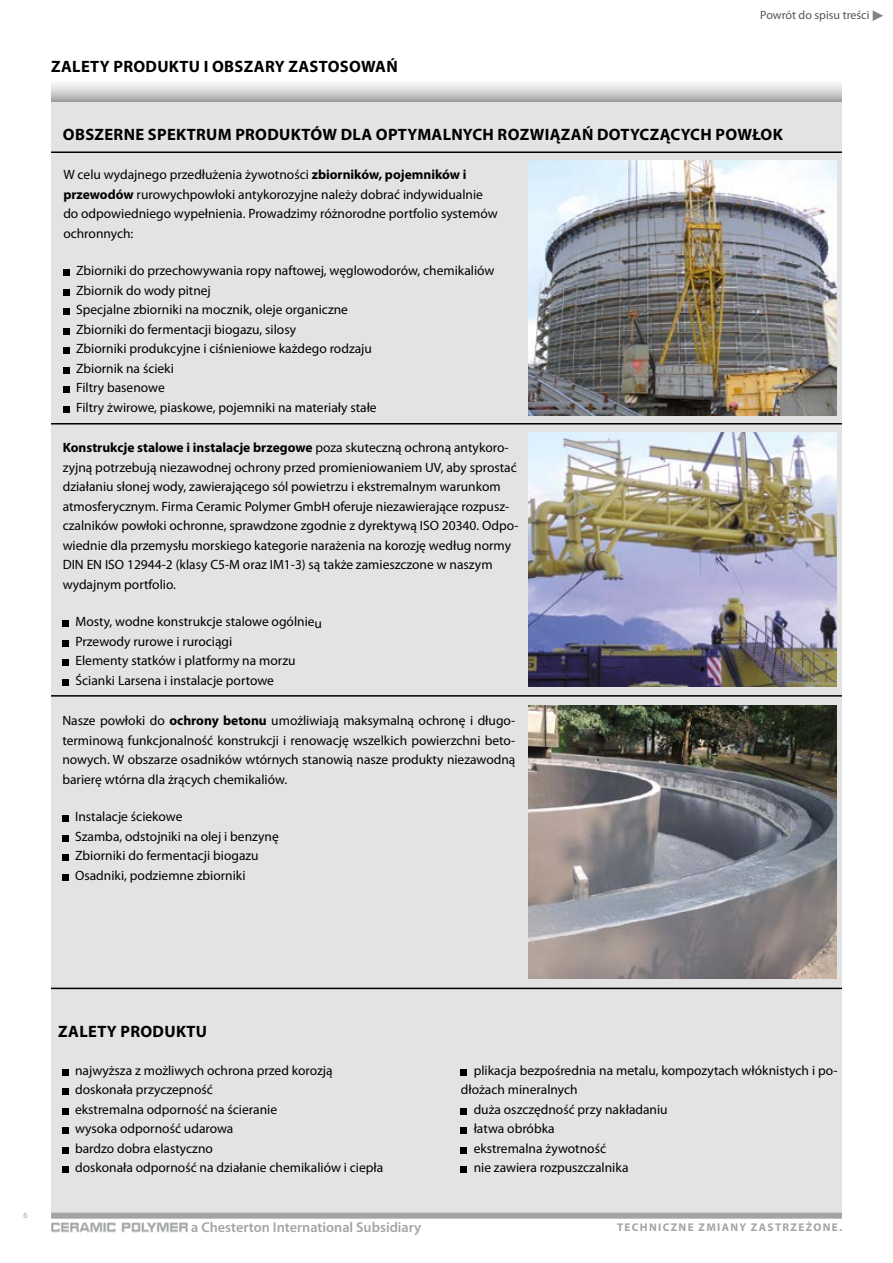
<style>
.page{position:relative;width:893px;height:1263px;background:#fff}
.page>*{position:absolute;margin:0;border:0;box-sizing:border-box;transform-origin:0 0}
.t1{font:700 16.5px "Myriad Pro";letter-spacing:.02em;color:#000}
.t2{font:600 14.25px "Myriad Pro";color:#a2a5a7}
.t3{font:13.5px/19.5px "Myriad Pro";color:#000}
.t4{font:12px "Myriad Pro";color:#525556}
.t5{font:700 11.25px "Myriad Pro";letter-spacing:.12em;color:#a2a5a7}
.t6{font:8.25px "Myriad Pro";color:#a2a5a7}
.s1{font-weight:700}
</style>
<div class="page">
<div style="left:51px;top:101px;width:791px;height:1112px;background:#e3e3e3"></div>
<img style="left:529px;top:160px;width:307px;height:256px">
<img style="left:529px;top:433px;width:307px;height:253px">
<img style="left:529px;top:706px;width:307px;height:273px">
<hr style="left:51px;top:151px;width:791px;height:2px;background:#000">
<hr style="left:51px;top:423px;width:791px;height:1px;background:#000">
<hr style="left:51px;top:695px;width:791px;height:2px;background:#000">
<hr style="left:51px;top:988px;width:791px;height:1px;background:#000">
<svg style="left:62px;top:1069px;width:6px;height:6px"></svg>
<svg style="left:62px;top:1089px;width:6px;height:6px"></svg>
<svg style="left:62px;top:1108px;width:6px;height:6px"></svg>
<svg style="left:62px;top:1128px;width:6px;height:6px"></svg>
<svg style="left:62px;top:1147px;width:6px;height:6px"></svg>
<svg style="left:62px;top:1167px;width:6px;height:6px"></svg>
<svg style="left:63px;top:270px;width:6px;height:6px"></svg>
<svg style="left:63px;top:289px;width:6px;height:6px"></svg>
<svg style="left:63px;top:309px;width:6px;height:6px"></svg>
<svg style="left:63px;top:328px;width:6px;height:6px"></svg>
<svg style="left:63px;top:348px;width:6px;height:6px"></svg>
<svg style="left:63px;top:367px;width:6px;height:6px"></svg>
<svg style="left:63px;top:387px;width:6px;height:6px"></svg>
<svg style="left:63px;top:406px;width:6px;height:6px"></svg>
<svg style="left:63px;top:621px;width:6px;height:6px"></svg>
<svg style="left:63px;top:640px;width:6px;height:6px"></svg>
<svg style="left:63px;top:660px;width:6px;height:6px"></svg>
<svg style="left:63px;top:679px;width:6px;height:6px"></svg>
<svg style="left:62px;top:816px;width:6px;height:6px"></svg>
<svg style="left:62px;top:835px;width:6px;height:6px"></svg>
<svg style="left:62px;top:855px;width:6px;height:6px"></svg>
<svg style="left:62px;top:874px;width:6px;height:6px"></svg>
<svg style="left:461px;top:1069px;width:6px;height:6px"></svg>
<svg style="left:461px;top:1108px;width:6px;height:6px"></svg>
<svg style="left:461px;top:1128px;width:6px;height:6px"></svg>
<svg style="left:461px;top:1147px;width:6px;height:6px"></svg>
<svg style="left:461px;top:1167px;width:6px;height:6px"></svg>
<svg style="left:51px;top:83px;width:791px;height:18px;background:#d1d1d1"></svg>
<div style="left:51px;top:1213px;width:791px;height:6px;background:#a2a5a7"></div>
<svg style="left:51px;top:1222px;width:65px;height:10px"></svg>
<svg style="left:122px;top:1222px;width:66px;height:10px"></svg>
<svg style="left:873px;top:10px;width:10px;height:11px"></svg>
<p class="t1" style="left:51px;top:56px;width:348px">ZALETY PRODUKTU I OBSZARY ZASTOSOWAŃ</p>
<p class="t4" style="left:760px;top:8px;width:111px">Powrót do spisu treści</p>
<p class="t1" style="left:63px;top:124px;width:722px">OBSZERNE SPEKTRUM PRODUKTÓW DLA OPTYMALNYCH ROZWIĄZAŃ DOTYCZĄCYCH POWŁOK</p>
<p class="t3" style="left:63px;top:165px;width:436px">W celu wydajnego przedłużenia żywotności <span class="s1">zbiorników, pojemników i przewodów</span> rurowychpowłoki antykorozyjne należy dobrać indywidualnie do odpowiedniego wypełnienia. Prowadzimy różnorodne portfolio systemów ochronnych:</p>
<p class="t3" style="left:76px;top:261px;width:420px">Zbiorniki do przechowywania ropy naftowej, węglowodorów, chemikaliów Zbiornik do wody pitnej<br>Specjalne zbiorniki na mocznik, oleje organiczne<br>Zbiorniki do fermentacji biogazu, silosy<br>Zbiorniki produkcyjne i ciśnieniowe każdego rodzaju<br>Zbiornik na ścieki<br>Filtry basenowe<br>Filtry żwirowe, piaskowe, pojemniki na materiały stałe</p>
<p class="t3" style="left:63px;top:438px;width:457px"><span class="s1">Konstrukcje stalowe i instalacje brzegowe</span> poza skuteczną ochroną antykoro&shy;zyjną potrzebują niezawodnej ochrony przed promieniowaniem UV, aby sprostać działaniu słonej wody, zawierającego sól powietrzu i ekstremalnym warunkom atmosferycznym. Firma Ceramic Polymer GmbH oferuje niezawierające rozpusz&shy;czalników powłoki ochronne, sprawdzone zgodnie z dyrektywą ISO 20340. Odpo&shy;wiednie dla przemysłu morskiego kategorie narażenia na korozję według normy DIN EN ISO 12944-2 (klasy C5-M oraz IM1-3) są także zamieszczone w naszym wydajnym portfolio.</p>
<p class="t3" style="left:75px;top:612px;width:248px">Mosty, wodne konstrukcje stalowe ogólnieu Przewody rurowe i rurociągi<br>Elementy statków i platformy na morzu Ścianki Larsena i instalacje portowe</p>
<p class="t3" style="left:62px;top:711px;width:455px;text-align:justify">Nasze powłoki do <span class="s1">ochrony betonu</span> umożliwiają maksymalną ochronę i długo&shy;terminową funkcjonalność konstrukcji i renowację wszelkich powierzchni beto&shy;nowych. W obszarze osadników wtórnych stanowią nasze produkty niezawodną barierę wtórna dla żrących chemikaliów.</p>
<p class="t3" style="left:75px;top:807px;width:205px">Instalacje ściekowe<br>Szamba, odstojniki na olej i benzynę<br>Zbiorniki do fermentacji biogazu<br>Osadniki, podziemne zbiorniki</p>
<p class="t6" style="left:23px;top:1210px;width:6px">6</p>
<p class="t1" style="left:58px;top:1021px;width:150px">ZALETY PRODUKTU</p>
<p class="t3" style="left:75px;top:1060px;width:310px">najwyższa z możliwych ochrona przed korozją doskonała przyczepność<br>ekstremalna odporność na ścieranie<br>wysoka odporność udarowa<br>bardzo dobra elastyczno<br>doskonała odporność na działanie chemikaliów i ciepła</p>
<p class="t3" style="left:474px;top:1060px;width:365px">plikacja bezpośrednia na metalu, kompozytach włóknistych i po-</p>
<p class="t3" style="left:461px;top:1080px;width:118px">dłożach mineralnych</p>
<p class="t3" style="left:474px;top:1099px;width:195px">duża oszczędność przy nakładaniu</p>
<p class="t3" style="left:474px;top:1119px;width:83px">łatwa obróbka</p>
<p class="t3" style="left:474px;top:1138px;width:134px">ekstremalna żywotność</p>
<p class="t3" style="left:474px;top:1158px;width:156px">nie zawiera rozpuszczalnika</p>
<p class="t2" style="left:191px;top:1218px;width:232px">a Chesterton International Subsidiary</p>
<p class="t5" style="left:617px;top:1220px;width:226px">TECHNICZNE ZMIANY ZASTRZEŻONE.</p>
</div>
